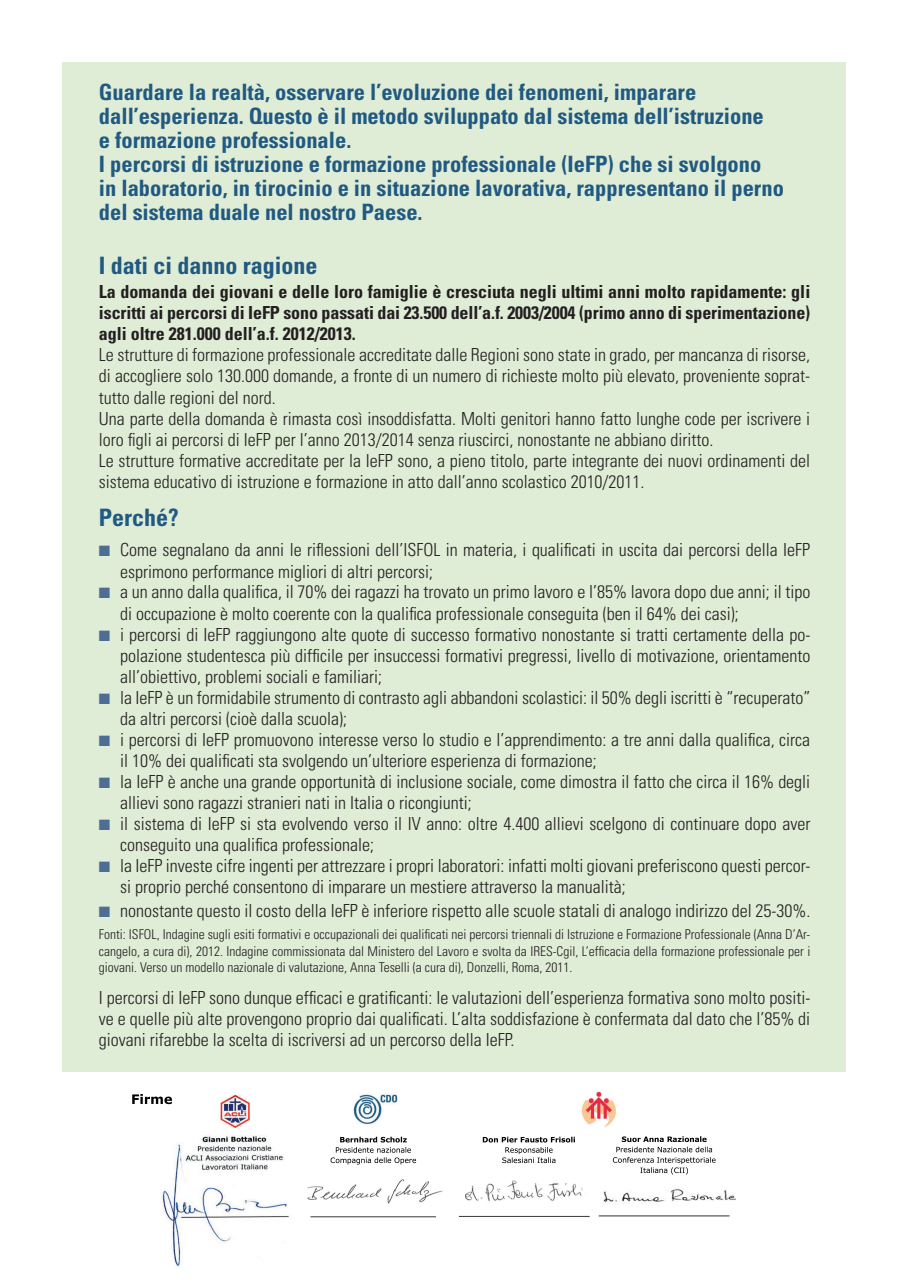
<style>
.page{position:relative;width:910px;height:1280px;background:#fff}
.page>*{position:absolute;margin:0;border:0;box-sizing:border-box;transform-origin:0 0}
.t1{font:700 condensed 24px "Univers";color:#205981}
.t2{font:700 condensed 22.5px/24px "Univers";color:#205981}
.t3{font:300 condensed 18px/21px "Univers";color:#231f20}
.t4{font:700 condensed 18px/21px "Univers LT Std";color:#231f20;text-align:justify}
.t5{font:300 condensed 13.5px/16.5px "Univers";color:#231f20;text-align:justify}
.s1{color:#4d6e92}
</style>
<div class="page">
<div style="left:63px;top:63px;width:783px;height:1008px;background:#dfecd6"></div>
<img style="left:132px;top:1091px;width:604px;height:175px">
<p class="t2" style="left:99px;top:80px;width:686px">Guardare la realtà, osservare l’evoluzione dei fenomeni, imparare dall’esperienza. Questo è il metodo sviluppato dal sistema dell’istruzione<br>e formazione professionale.<br>I percorsi di istruzione e formazione professionale (IeFP) che si svolgono in laboratorio, in tirocinio e in situazione lavorativa, rappresentano il perno del sistema duale nel nostro Paese.</p>
<h1 class="t1" style="left:99px;top:251px;width:220px">I dati ci danno ragione</h1>
<p class="t4" style="left:99px;top:281px;width:713px">La domanda dei giovani e delle loro famiglie è cresciuta negli ultimi anni molto rapidamente: gli iscritti ai percorsi di IeFP sono passati dai 23.500 dell’a.f. 2003/2004 (primo anno di sperimentazione) agli oltre 281.000 dell’a.f. 2012/2013.</p>
<p class="t3" style="left:99px;top:345px;width:713px">Le strutture di formazione professionale accreditate dalle Regioni sono state in grado, per mancanza di risorse, di accogliere solo 130.000 domande, a fronte di un numero di richieste molto più elevato, proveniente soprat&shy;tutto dalle regioni del nord.<br>Una parte della domanda è rimasta così insoddisfatta. Molti genitori hanno fatto lunghe code per iscrivere i loro figli ai percorsi di IeFP per l’anno 2013/2014 senza riuscirci, nonostante ne abbiano diritto.<br>Le strutture formative accreditate per la IeFP sono, a pieno titolo, parte integrante dei nuovi ordinamenti del sistema educativo di istruzione e formazione in atto dall’anno scolastico 2010/2011.</p>
<h1 class="t1" style="left:99px;top:503px;width:81px">Perché?</h1>
<p class="t3" style="left:120px;top:540px;width:692px;text-indent:-21px"><span class="s1">■</span> Come segnalano da anni le riflessioni dell’ISFOL in materia, i qualificati in uscita dai percorsi della IeFP esprimono performance migliori di altri percorsi;</p>
<p class="t3" style="left:120px;top:582px;width:692px;text-indent:-21px"><span class="s1">■</span> a un anno dalla qualifica, il 70% dei ragazzi ha trovato un primo lavoro e l’85% lavora dopo due anni; il tipo di occupazione è molto coerente con la qualifica professionale conseguita (ben il 64% dei casi);</p>
<p class="t3" style="left:120px;top:624px;width:692px;text-align:justify;text-indent:-21px"><span class="s1">■</span> i percorsi di IeFP raggiungono alte quote di successo formativo nonostante si tratti certamente della po&shy;polazione studentesca più difficile per insuccessi formativi pregressi, livello di motivazione, orientamento all’obiettivo, problemi sociali e familiari;</p>
<p class="t3" style="left:120px;top:687px;width:692px;text-indent:-21px"><span class="s1">■</span> la IeFP è un formidabile strumento di contrasto agli abbandoni scolastici: il 50% degli iscritti è “recuperato” da altri percorsi (cioè dalla scuola);</p>
<p class="t3" style="left:120px;top:729px;width:692px;text-indent:-21px"><span class="s1">■</span> i percorsi di IeFP promuovono interesse verso lo studio e l’apprendimento: a tre anni dalla qualifica, circa il 10% dei qualificati sta svolgendo un’ulteriore esperienza di formazione;</p>
<p class="t3" style="left:120px;top:771px;width:692px;text-indent:-21px"><span class="s1">■</span> la IeFP è anche una grande opportunità di inclusione sociale, come dimostra il fatto che circa il 16% degli allievi sono ragazzi stranieri nati in Italia o ricongiunti;</p>
<p class="t3" style="left:120px;top:813px;width:692px;text-indent:-21px"><span class="s1">■</span> il sistema di IeFP si sta evolvendo verso il IV anno: oltre 4.400 allievi scelgono di continuare dopo aver conseguito una qualifica professionale;</p>
<p class="t3" style="left:120px;top:855px;width:692px;text-indent:-21px"><span class="s1">■</span> la IeFP investe cifre ingenti per attrezzare i propri laboratori: infatti molti giovani preferiscono questi percor&shy;si proprio perché consentono di imparare un mestiere attraverso la manualità;</p>
<p class="t3" style="left:99px;top:900px;width:713px"><span class="s1">■</span> nonostante questo il costo della IeFP è inferiore rispetto alle scuole statali di analogo indirizzo del 25-30%.</p>
<p class="t5" style="left:99px;top:926px;width:713px">Fonti: ISFOL, Indagine sugli esiti formativi e occupazionali dei qualificati nei percorsi triennali di Istruzione e Formazione Professionale (Anna D’Ar&shy;cangelo, a cura di), 2012. Indagine commissionata dal Ministero del Lavoro e svolta da IRES-Cgil, L’efficacia della formazione professionale per i giovani. Verso un modello nazionale di valutazione, Anna Teselli (a cura di), Donzelli, Roma, 2011.</p>
<p class="t3" style="left:99px;top:987px;width:713px;text-align:justify">I percorsi di IeFP sono dunque efficaci e gratificanti: le valutazioni dell’esperienza formativa sono molto positi&shy;ve e quelle più alte provengono proprio dai qualificati. L’alta soddisfazione è confermata dal dato che l’85% di giovani rifarebbe la scelta di iscriversi ad un percorso della IeFP.</p>
</div>
